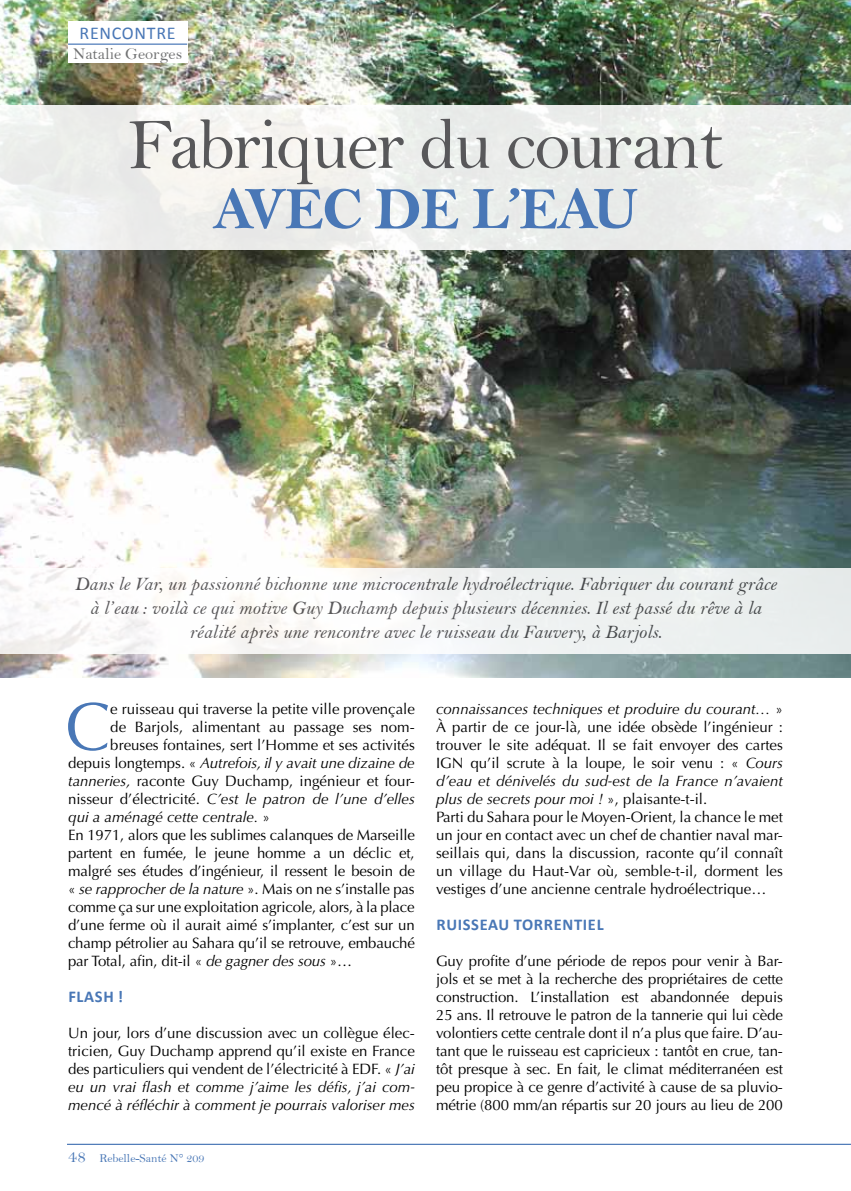
<style>
.page{position:relative;width:851px;height:1191px;background:#fff}
.page>*{position:absolute;margin:0;border:0;box-sizing:border-box;transform-origin:0 0}
.t1{font:73.5px "Bell";letter-spacing:-.03em;color:#58585a}
.t2{font:67.5px "Optima LT Std";color:#4977b6}
.t3{font:60px "Bell MT Bold";letter-spacing:-.03em;color:#4977b6}
.t4{font:19.5px/24px "Bell MT Italic";color:#3e3d40;text-align:center}
.t5{font:18px "Calibri";letter-spacing:.04em;color:#4977b6}
.t6{font:700 16.5px "Calibri";letter-spacing:.04em;color:#4977b6}
.t7{font:16.5px "Bell";color:#707172}
.t8{font:15px/18px "Optima LT Std";color:#000;text-align:justify}
.t9{font:italic 15px "Optima LT Std";color:#000}
.t10{font:12px "Bell";color:#4977b6}
.s1{font-style:normal}
.s2{font-style:italic}
.s3{font-size:18px}
</style>
<div class="page">
<hr style="left:67px;top:1143px;width:783px;height:2px;background:#4977b6">
<img style="left:0;top:0;width:850px;height:677px">
<div style="left:0;top:569px;width:850px;height:85px;background:#f4f4f4"></div>
<svg style="left:0;top:105px;width:850px;height:145px;fill:#edefec"></svg>
<div style="left:68px;top:21px;width:119px;height:42px;background:#fff"></div>
<hr style="left:68px;top:44px;width:119px;height:1px;background:#4977b6">
<p class="t5" style="left:80px;top:22px;width:98px">RENCONTRE</p>
<p class="t7" style="left:73px;top:44px;width:111px">Natalie Georges</p>
<h1 class="t1" style="left:127px;top:101px;width:597px">Fabriquer du courant</h1>
<h3 class="t3" style="left:212px;top:173px;width:427px">AVEC DE L’EAU</h3>
<p class="t4" style="left:74px;top:572px;width:703px">Dans le Var, un passionné bichonne une microcentrale hydroélectrique. Fabriquer du courant grâce à l’eau : voilà ce qui motive Guy Duchamp depuis plusieurs décennies. Il est passé du rêve à la réalité après une rencontre avec le ruisseau du Fauvery, à Barjols.</p>
<h2 class="t2" style="left:65px;top:687px;width:47px">C</h2>
<p class="t8" style="left:110px;top:699px;width:306px">e ruisseau qui traverse la petite ville provençale</p>
<p class="t8" style="left:110px;top:717px;width:306px">de Barjols, alimentant au passage ses nom-</p>
<p class="t8" style="left:110px;top:735px;width:306px">breuses fontaines, sert l’Homme et ses activités</p>
<p class="t9" style="left:68px;top:753px;width:348px"><span class="s1">depuis longtemps. «</span> Autrefois, il y avait une dizaine de</p>
<p class="t8" style="left:68px;top:771px;width:348px"><span class="s2">tanneries,</span> raconte Guy Duchamp, ingénieur et four-</p>
<p class="t9" style="left:68px;top:789px;width:348px"><span class="s1">nisseur d’électricité.</span> C’est le patron de l’une d’elles</p>
<p class="t9" style="left:68px;top:807px;width:203px">qui a aménagé cette centrale. <span class="s1">»</span></p>
<p class="t8" style="left:68px;top:825px;width:348px">En 1971, alors que les sublimes calanques de Marseille</p>
<p class="t8" style="left:68px;top:843px;width:348px">partent en fumée, le jeune homme a un déclic et,</p>
<p class="t8" style="left:68px;top:861px;width:348px">malgré ses études d’ingénieur, il ressent le besoin de</p>
<p class="t8" style="left:68px;top:879px;width:348px">« <span class="s2">se rapprocher de la nature</span> ». Mais on ne s’installe pas</p>
<p class="t8" style="left:68px;top:897px;width:348px">comme ça sur une exploitation agricole, alors, à la place</p>
<p class="t8" style="left:68px;top:915px;width:348px">d’une ferme où il aurait aimé s’implanter, c’est sur un</p>
<p class="t8" style="left:68px;top:933px;width:348px">champ pétrolier au Sahara qu’il se retrouve, embauché</p>
<p class="t8" style="left:68px;top:951px;width:285px">par Total, afin, dit-il « <span class="s2">de gagner des sous</span> »…</p>
<p class="t6" style="left:68px;top:985px;width:56px">FLASH !</p>
<p class="t8" style="left:68px;top:1023px;width:348px">Un jour, lors d’une discussion avec un collègue élec&shy;tricien, Guy Duchamp apprend qu’il existe en France des particuliers qui vendent de l’électricité à EDF. « <span class="s2">J’ai eu un vrai flash et comme j’aime les défis, j’ai com&shy;mencé à réfléchir à comment je pourrais valoriser mes</span></p>
<p class="t10" style="left:68px;top:1151px;width:138px"><span class="s3">48</span> Rebelle-Santé N° 209</p>
<p class="t8" style="left:436px;top:699px;width:348px;text-align:left"><span class="s2">connaissances techniques et produire du courant…</span> » À partir de ce jour-là, une idée obsède l’ingénieur : trouver le site adéquat. Il se fait envoyer des cartes IGN qu’il scrute à la loupe, le soir venu : « <span class="s2">Cours d’eau et dénivelés du sud-est de la France n’avaient plus de secrets pour moi !</span> », plaisante-t-il.<br>Parti du Sahara pour le Moyen-Orient, la chance le met un jour en contact avec un chef de chantier naval mar&shy;seillais qui, dans la discussion, raconte qu’il connaît un village du Haut-Var où, semble-t-il, dorment les vestiges d’une ancienne centrale hydroélectrique…</p>
<p class="t6" style="left:436px;top:913px;width:169px">RUISSEAU TORRENTIEL</p>
<p class="t8" style="left:436px;top:951px;width:348px">Guy profite d’une période de repos pour venir à Bar&shy;jols et se met à la recherche des propriétaires de cette construction. L’installation est abandonnée depuis 25 ans. Il retrouve le patron de la tannerie qui lui cède volontiers cette centrale dont il n’a plus que faire. D’au&shy;tant que le ruisseau est capricieux : tantôt en crue, tan&shy;tôt presque à sec. En fait, le climat méditerranéen est peu propice à ce genre d’activité à cause de sa pluvio&shy;métrie (800 mm/an répartis sur 20 jours au lieu de 200</p>
</div>
